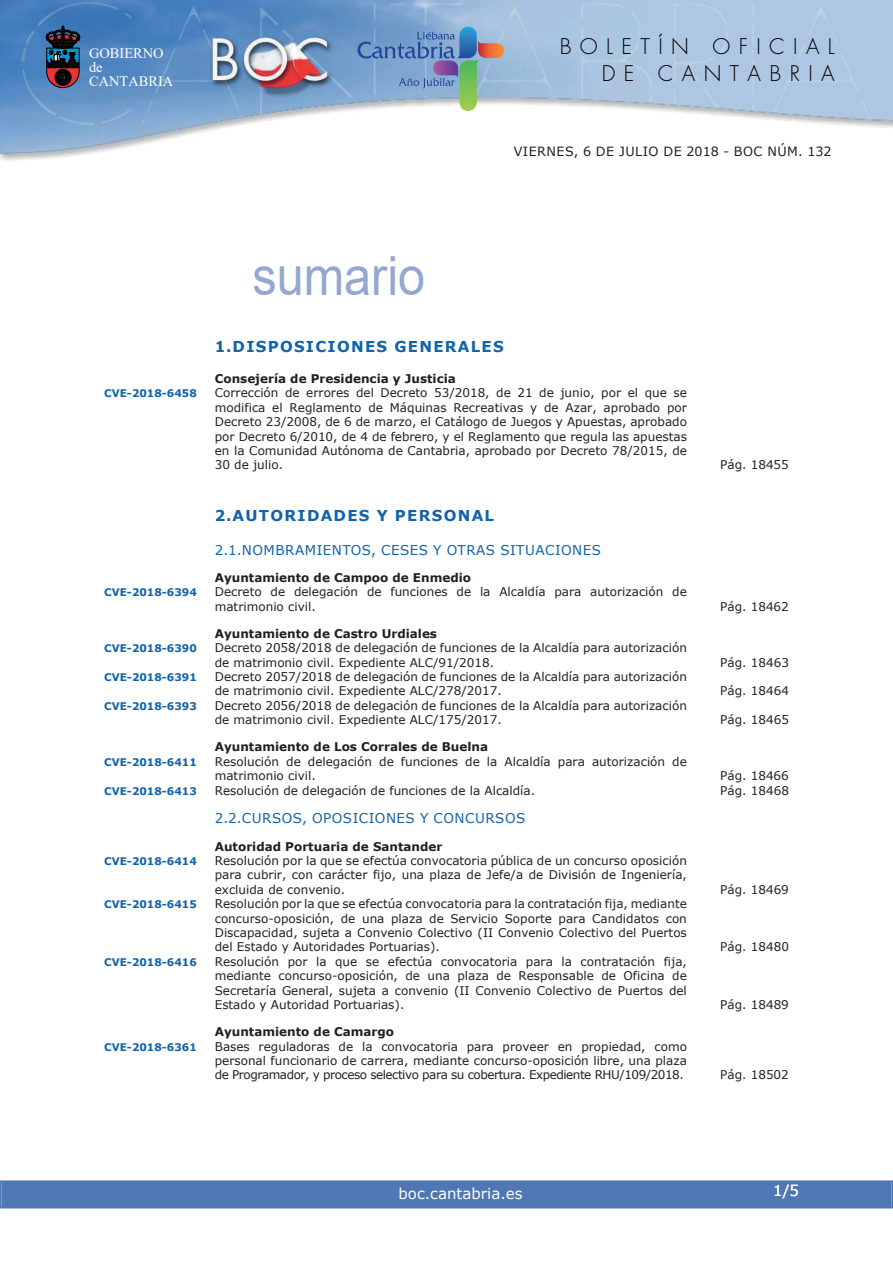
<style>
.page{position:relative;width:893px;height:1263px;background:#fff}
.page>*{position:absolute;margin:0;border:0;box-sizing:border-box;transform-origin:0 0}
.t1{font:54px "Arial";color:#94a8cf;scale:.9 1}
.t2{font:300 21px/27px "Futura";letter-spacing:.4em;color:#040000;text-align:right}
.t3{font:700 15px "Verdana";letter-spacing:.085em;color:#1263a9}
.t4{font:15px "Verdana";color:#fff}
.t5{font:14.4px/14.2px "Times New Roman";color:#fff}
.t6{font:13.5px "Verdana";letter-spacing:.035em;color:#1263a9}
.t7{font:12.75px "Verdana";letter-spacing:.035em;color:#231f20}
.t8{font:12px/14.4px "Verdana";color:#231f20;text-align:justify}
.t9{font:700 12px "Verdana";color:#231f20}
.t10{font:700 10.5px "Verdana";color:#1263a9}
</style>
<div class="page">
<img style="left:0;top:0;width:893px;height:161px">
<svg style="left:46px;top:26px;width:34px;height:62px;background:#333345"></svg>
<svg style="left:357px;top:27px;width:148px;height:85px;background:#8aa7c1"></svg>
<div style="left:2px;top:1181px;width:889px;height:27px;background:#4f77b3"></div>
<div style="left:0;top:1180px;width:893px;height:28px;border:2px solid #4f77b3"></div>
<p class="t5" style="left:89px;top:46px;width:86px">GOBIERNO de<br>CANTABRIA</p>
<h2 class="t2" style="left:560px;top:35px;width:277px">BOLETÍN OFICIAL<br>DE CANTABRIA</h2>
<p class="t7" style="left:514px;top:143px;width:319px">VIERNES, 6 DE JULIO DE 2018 - BOC NÚM. 132</p>
<h1 class="t1" style="left:252px;top:246px;width:194px">sumario</h1>
<p class="t3" style="left:215px;top:337px;width:291px">1.DISPOSICIONES GENERALES</p>
<p class="t9" style="left:215px;top:371px;width:243px">Consejería de Presidencia y Justicia</p>
<p class="t10" style="left:104px;top:387px;width:94px">CVE-2018-6458</p>
<p class="t8" style="left:215px;top:385px;width:474px">Corrección de errores del Decreto 53/2018, de 21 de junio, por el que se modifica el Reglamento de Máquinas Recreativas y de Azar, aprobado por Decreto 23/2008, de 6 de marzo, el Catálogo de Juegos y Apuestas, aprobado por Decreto 6/2010, de 4 de febrero, y el Reglamento que regula las apuestas en la Comunidad Autónoma de Cantabria, aprobado por Decreto 78/2015, de 30 de julio.</p>
<p class="t3" style="left:215px;top:506px;width:281px">2.AUTORIDADES Y PERSONAL</p>
<p class="t6" style="left:215px;top:541px;width:388px">2.1.NOMBRAMIENTOS, CESES Y OTRAS SITUACIONES</p>
<p class="t9" style="left:215px;top:570px;width:258px">Ayuntamiento de Campoo de Enmedio</p>
<p class="t10" style="left:104px;top:586px;width:94px">CVE-2018-6394</p>
<p class="t8" style="left:215px;top:584px;width:474px">Decreto de delegación de funciones de la Alcaldía para autorización de matrimonio civil.</p>
<p class="t9" style="left:215px;top:626px;width:224px">Ayuntamiento de Castro Urdiales</p>
<p class="t10" style="left:104px;top:642px;width:94px">CVE-2018-6390</p>
<p class="t8" style="left:215px;top:640px;width:474px">Decreto 2058/2018 de delegación de funciones de la Alcaldía para autorización de matrimonio civil. Expediente ALC/91/2018.</p>
<p class="t10" style="left:104px;top:670px;width:94px">CVE-2018-6391</p>
<p class="t8" style="left:215px;top:669px;width:474px">Decreto 2057/2018 de delegación de funciones de la Alcaldía para autorización de matrimonio civil. Expediente ALC/278/2017.</p>
<p class="t10" style="left:104px;top:699px;width:94px">CVE-2018-6393</p>
<p class="t8" style="left:215px;top:698px;width:474px">Decreto 2056/2018 de delegación de funciones de la Alcaldía para autorización de matrimonio civil. Expediente ALC/175/2017.</p>
<p class="t9" style="left:215px;top:739px;width:275px">Ayuntamiento de Los Corrales de Buelna</p>
<p class="t10" style="left:104px;top:755px;width:94px">CVE-2018-6411</p>
<p class="t8" style="left:215px;top:754px;width:474px">Resolución de delegación de funciones de la Alcaldía para autorización de matrimonio civil.</p>
<p class="t8" style="left:720px;top:457px;width:70px">Pág. 18455</p>
<p class="t8" style="left:720px;top:599px;width:70px">Pág. 18462</p>
<p class="t8" style="left:720px;top:655px;width:70px">Pág. 18463</p>
<p class="t8" style="left:720px;top:683px;width:70px">Pág. 18464</p>
<p class="t8" style="left:720px;top:712px;width:70px">Pág. 18465</p>
<p class="t8" style="left:720px;top:768px;width:70px">Pág. 18466</p>
<p class="t10" style="left:104px;top:784px;width:94px">CVE-2018-6413</p>
<p class="t8" style="left:215px;top:783px;width:322px">Resolución de delegación de funciones de la Alcaldía.</p>
<p class="t8" style="left:720px;top:783px;width:70px">Pág. 18468</p>
<p class="t6" style="left:215px;top:810px;width:312px">2.2.CURSOS, OPOSICIONES Y CONCURSOS</p>
<p class="t9" style="left:215px;top:839px;width:229px">Autoridad Portuaria de Santander</p>
<p class="t10" style="left:104px;top:854px;width:94px">CVE-2018-6414</p>
<p class="t8" style="left:215px;top:853px;width:474px">Resolución por la que se efectúa convocatoria pública de un concurso oposición para cubrir, con carácter fijo, una plaza de Jefe/a de División de Ingeniería, excluida de convenio.</p>
<p class="t8" style="left:720px;top:882px;width:70px">Pág. 18469</p>
<p class="t10" style="left:104px;top:898px;width:94px">CVE-2018-6415</p>
<p class="t8" style="left:215px;top:896px;width:474px">Resolución por la que se efectúa convocatoria para la contratación fija, mediante concurso-oposición, de una plaza de Servicio Soporte para Candidatos con Discapacidad, sujeta a Convenio Colectivo (II Convenio Colectivo del Puertos del Estado y Autoridades Portuarias).</p>
<p class="t10" style="left:104px;top:955px;width:94px">CVE-2018-6416</p>
<p class="t8" style="left:215px;top:954px;width:474px">Resolución por la que se efectúa convocatoria para la contratación fija, mediante concurso-oposición, de una plaza de Responsable de Oficina de Secretaría General, sujeta a convenio (II Convenio Colectivo de Puertos del Estado y Autoridad Portuarias).</p>
<p class="t9" style="left:215px;top:1024px;width:181px">Ayuntamiento de Camargo</p>
<p class="t10" style="left:104px;top:1040px;width:94px">CVE-2018-6361</p>
<p class="t8" style="left:215px;top:1039px;width:474px">Bases reguladoras de la convocatoria para proveer en propiedad, como personal funcionario de carrera, mediante concurso-oposición libre, una plaza de Programador, y proceso selectivo para su cobertura. Expediente RHU/109/2018.</p>
<p class="t8" style="left:720px;top:939px;width:70px">Pág. 18480</p>
<p class="t8" style="left:720px;top:997px;width:70px">Pág. 18489</p>
<p class="t8" style="left:720px;top:1067px;width:70px">Pág. 18502</p>
<p class="t4" style="left:398px;top:1184px;width:126px">boc.cantabria.es</p>
<p class="t4" style="left:773px;top:1181px;width:27px">1/5</p>
</div>
